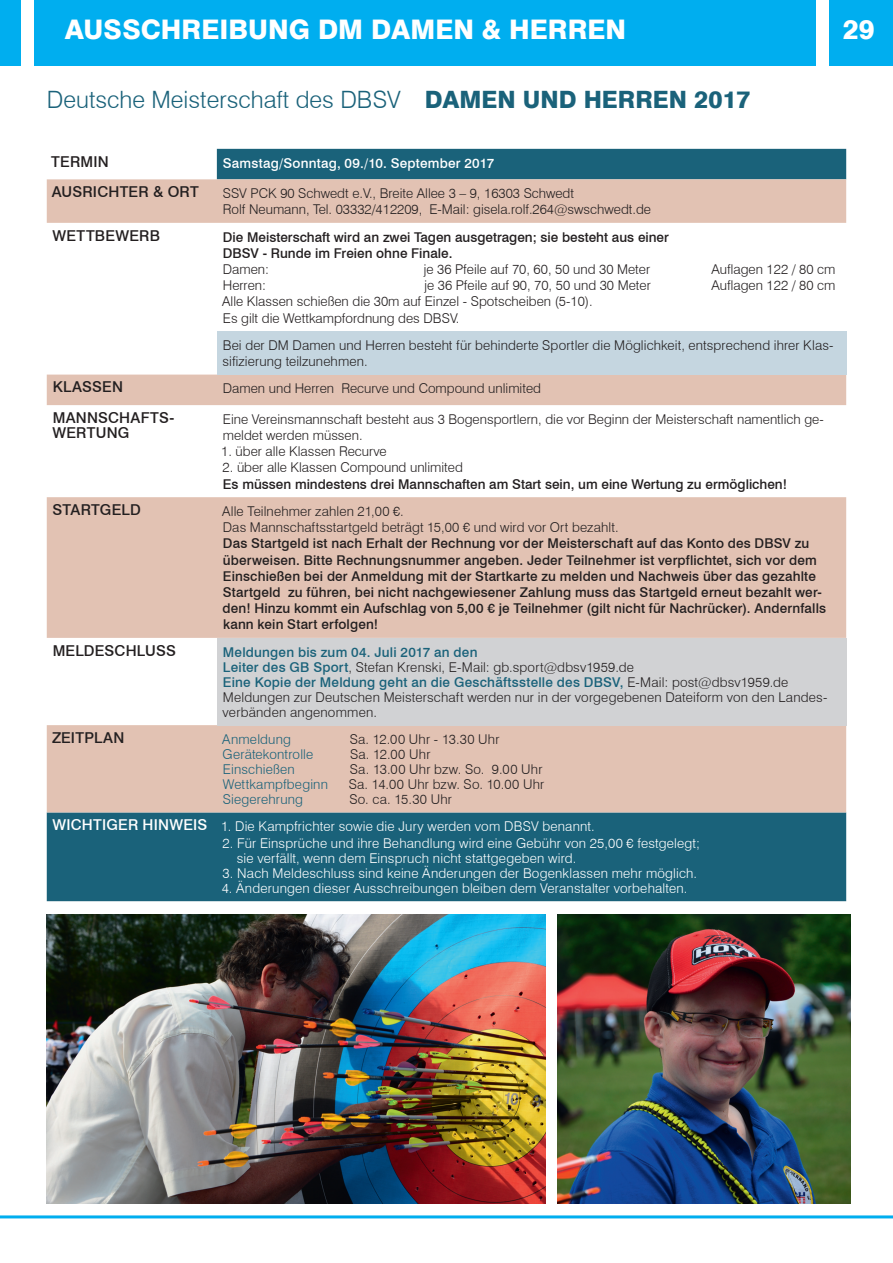
<style>
.page{position:relative;width:893px;height:1263px;background:#fff}
.page>*{position:absolute;margin:0;border:0;box-sizing:border-box;transform-origin:0 0}
.t1{font:800 27px "Swiss 721 BT";color:#fff}
.t2{font:300 23.85px "Swiss 721 BT";color:#1a627a}
.t3{font:800 23.85px "Swiss 721 BT";color:#1a627a}
.t4{font:500 15px/15px "Swiss 721 BT";letter-spacing:.015em;color:#231f20}
.t5{font:300 13.5px/16.2px "Swiss 721 BT";color:#231f20}
.t6{font:500 13.5px/16.2px "Swiss 721 BT";letter-spacing:.005em;color:#231f20}
.t7{font:300 13.5px/27.3px "Swiss 721 BT";letter-spacing:.015em;color:#fff}
.t8{font:300 13.5px "Swiss 721 BT";letter-spacing:.015em;color:#1a627a}
.t9{font:500 13.5px "Swiss 721 BT";letter-spacing:.015em;color:#fff}
.s1{font-weight:800}
.s2{font-weight:500;color:#1a627a}
.s3{color:#231f20}
.s4{font-weight:500;font-size:15px}
</style>
<div class="page">
<div style="left:0;top:0;width:893px;height:66px;background:#00aeef"></div>
<div style="left:21px;top:0;width:13px;height:66px;background:#fff"></div>
<div style="left:816px;top:0;width:13px;height:66px;background:#fff"></div>
<hr style="left:0;top:1215px;width:893px;height:3px;background:#00aeef">
<div style="left:47px;top:149px;width:799px;height:752px;background:#1a627a"></div>
<svg style="left:47px;top:179px;width:799px;height:633px;fill:#e2c2b3"></svg>
<div style="left:217px;top:331px;width:629px;height:44px;background:#c5d6e0"></div>
<div style="left:217px;top:638px;width:629px;height:87px;background:#d1d2d4"></div>
<img style="left:47px;top:914px;width:499px;height:289px">
<img style="left:557px;top:914px;width:293px;height:289px">
<h1 class="t1" style="left:65px;top:13px;width:116px">AUSSCHRE</h1>
<h1 class="t1" style="left:219px;top:13px;width:193px">IBUNG DM DAMEN</h1>
<h1 class="t1" style="left:482px;top:13px;width:68px">&amp; HERREN</h1>
<h1 class="t1" style="left:843px;top:13px;width:33px">29</h1>
<h2 class="t2" style="left:47px;top:85px;width:415px">Deutsche Meisterschaft des DBSV <span class="s1">DAMEN</span></h2>
<h2 class="t3" style="left:523px;top:85px;width:19px">UND</h2>
<h2 class="t3" style="left:584px;top:85px;width:36px">HERREN</h2>
<h2 class="t3" style="left:694px;top:85px;width:58px">2017</h2>
<p class="t4" style="left:51px;top:154px;width:59px">Termin</p>
<p class="t9" style="left:223px;top:155px;width:273px">Samstag/Sonntag, 09./10. September 2017</p>
<p class="t4" style="left:52px;top:184px;width:144px">Ausrichter &amp; Ort</p>
<p class="t5" style="left:223px;top:185px;width:430px">SSV PCK 90 Schwedt e.V., Breite Allee 3 – 9, 16303 Schwedt<br>Rolf Neumann, Tel. 03332/412209, E-Mail: gisela.rolf.264@swschwedt.de</p>
<p class="t4" style="left:52px;top:228px;width:109px">Wettbewerb</p>
<p class="t6" style="left:223px;top:229px;width:448px">Die Meisterschaft wird an zwei Tagen ausgetragen; sie besteht aus einer<br>DBSV - Runde im Freien ohne Finale.</p>
<p class="t5" style="left:223px;top:261px;width:48px">Damen:</p>
<p class="t5" style="left:423px;top:261px;width:228px">je 36 Pfeile auf 70, 60, 50 und 30 Meter</p>
<p class="t5" style="left:712px;top:261px;width:125px">Auflagen 122 / 80 cm</p>
<p class="t5" style="left:223px;top:277px;width:45px">Herren:</p>
<p class="t5" style="left:424px;top:277px;width:228px">je 36 Pfeile auf 90, 70, 50 und 30 Meter</p>
<p class="t5" style="left:712px;top:277px;width:125px">Auflagen 122 / 80 cm</p>
<p class="t5" style="left:222px;top:293px;width:372px">Alle Klassen schießen die 30m auf Einzel - Spotscheiben (5-10).<br>Es gilt die Wettkampfordnung des DBSV.</p>
<p class="t5" style="left:222px;top:337px;width:613px">Bei der DM Damen und Herren besteht für behinderte Sportler die Möglichkeit, entsprechend ihrer Klas&shy;sifizierung teilzunehmen.</p>
<p class="t4" style="left:53px;top:379px;width:31px">Klass</p>
<p class="t4" style="left:102px;top:379px;width:22px">en</p>
<p class="t5" style="left:223px;top:380px;width:320px">Damen und Herren Recurve und Compound unlimited</p>
<p class="t4" style="left:52px;top:410px;width:123px">Mannschafts&shy;wertung</p>
<p class="t5" style="left:223px;top:411px;width:602px">Eine Vereinsmannschaft besteht aus 3 Bogensportlern, die vor Beginn der Meisterschaft namentlich ge&shy;meldet werden müssen.</p>
<p class="t5" style="left:221px;top:443px;width:167px">1. über alle Klassen Recurve</p>
<p class="t5" style="left:223px;top:459px;width:242px">2. über alle Klassen Compound unlimited</p>
<p class="t6" style="left:223px;top:476px;width:566px">Es müssen mindestens drei Mannschaften am Start sein, um eine Wertung zu ermöglichen!</p>
<p class="t4" style="left:53px;top:502px;width:90px">Startgeld</p>
<p class="t5" style="left:222px;top:503px;width:398px">Alle Teilnehmer zahlen 21,00 €.<br>Das Mannschaftsstartgeld beträgt 15,00 € und wird vor Ort bezahlt.</p>
<p class="t6" style="left:223px;top:535px;width:605px">Das Startgeld ist nach Erhalt der Rechnung vor der Meisterschaft auf das Konto des DBSV zu überweisen. Bitte Rechnungsnummer angeben. Jeder Teilnehmer ist verpflichtet, sich vor dem Einschießen bei der Anmeldung mit der Startkarte zu melden und Nachweis über das gezahlte Startgeld zu führen, bei nicht nachgewiesener Zahlung muss das Startgeld erneut bezahlt wer&shy;den! Hinzu kommt ein Aufschlag von 5,00 € je Teilnehmer (gilt nicht für Nachrücker). Andernfalls kann kein Start erfolgen!</p>
<p class="t4" style="left:53px;top:643px;width:114px">Meldeschluss</p>
<p class="t5" style="left:223px;top:644px;width:606px;line-height:15px"><span class="s2">Meldungen bis zum 04. Juli 2017 an den<br>Leiter des GB Sport</span>, Stefan Krenski, E-Mail: gb.sport@dbsv1959.de<br><span class="s2">Eine Kopie der Meldung geht an die Geschäftsstelle des DBSV,</span> E-Mail: post@dbsv1959.de Meldungen zur Deutschen Meisterschaft werden nur in der vorgegebenen Dateiform von den Landes&shy;verbänden angenommen.</p>
<p class="t4" style="left:52px;top:730px;width:74px">Zeitplan</p>
<p class="t8" style="left:222px;top:731px;width:70px">Anmeldung</p>
<p class="t5" style="left:350px;top:731px;width:151px">Sa. 12.00 Uhr - 13.30 Uhr</p>
<p class="t8" style="left:223px;top:746px;width:92px">Gerätekontrolle</p>
<p class="t5" style="left:350px;top:746px;width:82px">Sa. 12.00 Uhr</p>
<p class="t8" style="left:223px;top:761px;width:74px">Einschießen</p>
<p class="t5" style="left:350px;top:761px;width:194px">Sa. 13.00 Uhr bzw. So. 9.00 Uhr</p>
<p class="t8" style="left:223px;top:776px;width:107px">Wettkampfbeginn</p>
<p class="t5" style="left:349px;top:776px;width:197px">Sa. 14.00 Uhr bzw. So. 10.00 Uhr</p>
<p class="t8" style="left:223px;top:791px;width:82px">Siegerehrung</p>
<p class="t7" style="left:52px;top:785px;width:544px;text-indent:297px"><span class="s3">So. ca. 15.30 Uhr<br></span><span class="s4">Wichtiger Hinweis</span> 1. Die Kampfrichter sowie die Jury werden vom DBSV benannt.</p>
<p class="t7" style="left:237px;top:835px;width:465px;line-height:15px;text-indent:-14px">2. Für Einsprüche und ihre Behandlung wird eine Gebühr von 25,00 € festgelegt; sie verfällt, wenn dem Einspruch nicht stattgegeben wird.</p>
<p class="t7" style="left:223px;top:859px;width:476px">3. Nach Meldeschluss sind keine Änderungen der Bogenklassen mehr möglich.</p>
<p class="t7" style="left:222px;top:874px;width:467px">4. Änderungen dieser Ausschreibungen bleiben dem Veranstalter vorbehalten.</p>
</div>
